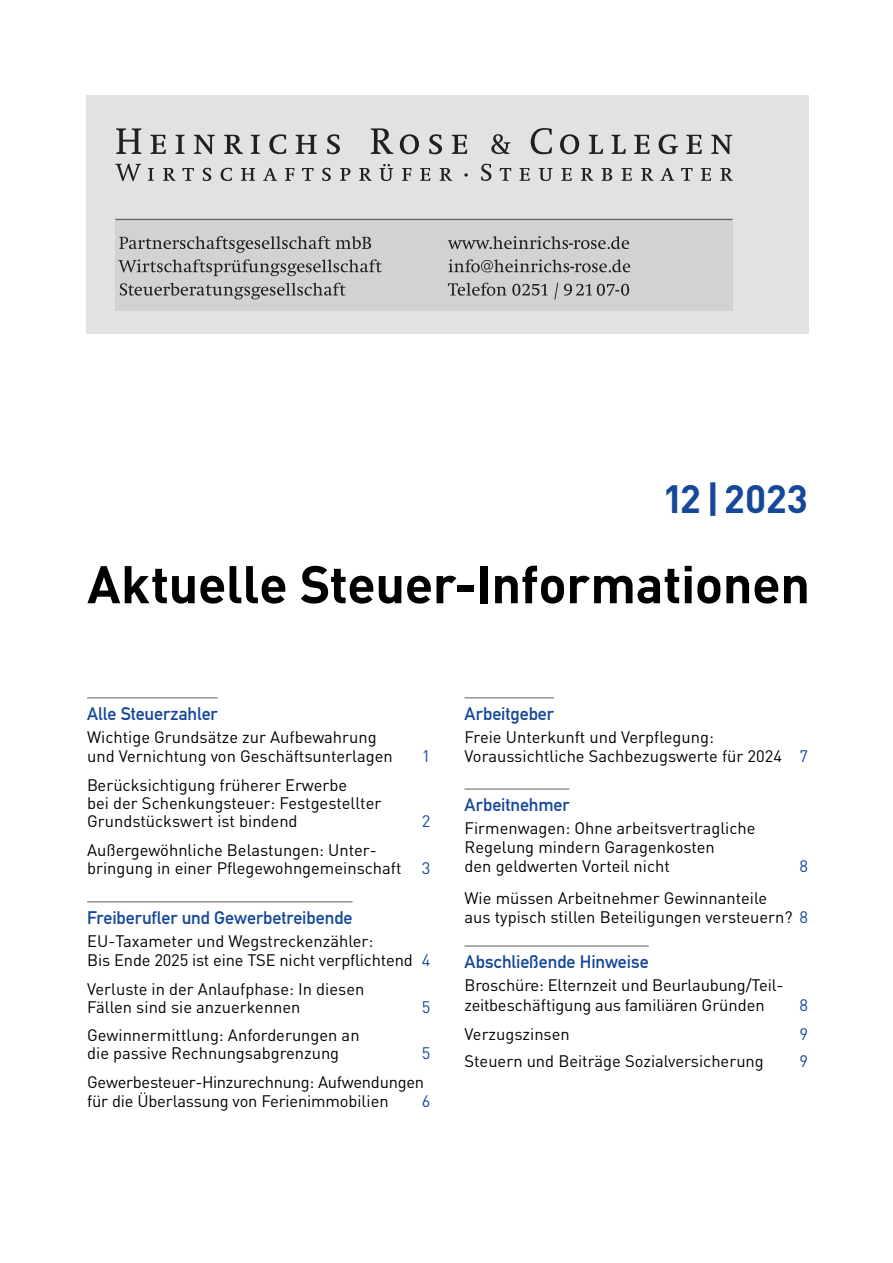
<style>
.page{position:relative;width:893px;height:1263px;background:#fff}
.page>*{position:absolute;margin:0;border:0;box-sizing:border-box;transform-origin:0 0}
.t1{font:700 52.2px "DIN Pro";letter-spacing:-.01em;color:#000001}
.t2{font:700 39px "DIN Pro";color:#164899}
.t3{font:18px "DIN Mittelschrift Std";letter-spacing:-.005em;color:#164899}
.t4{font:16.5px/18.8px "DIN Pro";color:#000001}
.t5{font:16.5px "DIN Pro";color:#164899}
.s1{color:#164899}
</style>
<div class="page">
<div style="left:87px;top:96px;width:722px;height:238px;background:#e1e2e4"></div>
<svg style="left:115px;top:164px;width:618px;height:17px"></svg>
<svg style="left:116px;top:128px;width:616px;height:26px"></svg>
<div style="left:115px;top:220px;width:617px;height:91px;background:#d1d2d4"></div>
<hr style="left:115px;top:219px;width:617px;height:1px;background:#636366">
<svg style="left:120px;top:283px;width:226px;height:16px"></svg>
<svg style="left:118px;top:259px;width:264px;height:17px"></svg>
<svg style="left:119px;top:236px;width:252px;height:17px"></svg>
<svg style="left:448px;top:283px;width:181px;height:16px"></svg>
<svg style="left:448px;top:259px;width:182px;height:13px"></svg>
<svg style="left:448px;top:236px;width:181px;height:13px"></svg>
<hr style="left:87px;top:697px;width:131px;height:1px;background:#929595">
<hr style="left:87px;top:901px;width:266px;height:1px;background:#929595">
<hr style="left:465px;top:697px;width:89px;height:1px;background:#929595">
<hr style="left:465px;top:788px;width:104px;height:2px;background:#929595">
<hr style="left:465px;top:945px;width:184px;height:2px;background:#929595">
<h2 class="t2" style="left:665px;top:473px;width:145px">12|2023</h2>
<h1 class="t1" style="left:87px;top:549px;width:724px">Aktuelle Steuer-Informationen</h1>
<p class="t3" style="left:87px;top:703px;width:132px">Alle Steuerzahler</p>
<p class="t4" style="left:87px;top:726px;width:307px;line-height:19.5px">Wichtige Grundsätze zur Aufbewahrung und Vernichtung von Geschäftsunterlagen</p>
<p class="t5" style="left:422px;top:745px;width:10px">1</p>
<p class="t4" style="left:87px;top:776px;width:296px;line-height:17.5px">Berücksichtigung früherer Erwerbe<br>bei der Schenkungsteuer: Festgestellter<br>Grundstückswert ist bindend</p>
<p class="t5" style="left:422px;top:809px;width:10px">2</p>
<p class="t4" style="left:87px;top:839px;width:345px">Außergewöhnliche Belastungen: Unter&shy;bringung in einer Pflegewohngemeinschaft <span class="s1">3</span></p>
<p class="t3" style="left:87px;top:907px;width:267px">Freiberufler und Gewerbetreibende</p>
<p class="t4" style="left:87px;top:930px;width:345px;line-height:19.5px">EU-Taxameter und Wegstreckenzähler:<br>Bis Ende 2025 ist eine TSE nicht verpflichtend <span class="s1">4</span></p>
<p class="t4" style="left:87px;top:980px;width:279px;line-height:18px">Verluste in der Anlaufphase: In diesen<br>Fällen sind sie anzuerkennen</p>
<p class="t5" style="left:422px;top:996px;width:10px">5</p>
<p class="t4" style="left:87px;top:1025px;width:274px;line-height:18px">Gewinnermittlung: Anforderungen an die passive Rechnungsabgrenzung</p>
<p class="t5" style="left:422px;top:1042px;width:10px">5</p>
<p class="t4" style="left:87px;top:1072px;width:339px">Gewerbesteuer-Hinzurechnung: Aufwendungen für die Überlassung von Ferienimmobilien</p>
<p class="t5" style="left:422px;top:1089px;width:10px">6</p>
<p class="t3" style="left:465px;top:703px;width:91px">Arbeitgeber</p>
<p class="t4" style="left:465px;top:727px;width:345px">Freie Unterkunft und Verpflegung:<br>Voraussichtliche Sachbezugswerte für 2024 <span class="s1">7</span></p>
<p class="t3" style="left:465px;top:794px;width:106px">Arbeitnehmer</p>
<p class="t4" style="left:465px;top:818px;width:292px">Firmenwagen: Ohne arbeitsvertragliche<br>Regelung mindern Garagenkosten<br>den geldwerten Vorteil nicht</p>
<p class="t5" style="left:799px;top:855px;width:10px">8</p>
<p class="t4" style="left:465px;top:888px;width:345px">Wie müssen Arbeitnehmer Gewinnanteile<br>aus typisch stillen Beteiligungen versteuern? <span class="s1">8</span></p>
<p class="t3" style="left:465px;top:951px;width:186px">Abschließende Hinweise</p>
<p class="t4" style="left:465px;top:975px;width:320px;line-height:19.5px">Broschüre: Elternzeit und Beurlaubung/Teil&shy;zeitbeschäftigung aus familiären Gründen</p>
<p class="t5" style="left:799px;top:993px;width:10px">8</p>
<p class="t4" style="left:465px;top:1023px;width:107px">Verzugszinsen</p>
<p class="t5" style="left:799px;top:1022px;width:10px">9</p>
<p class="t4" style="left:465px;top:1051px;width:301px">Steuern und Beiträge Sozialversicherung</p>
<p class="t5" style="left:799px;top:1050px;width:10px">9</p>
</div>
